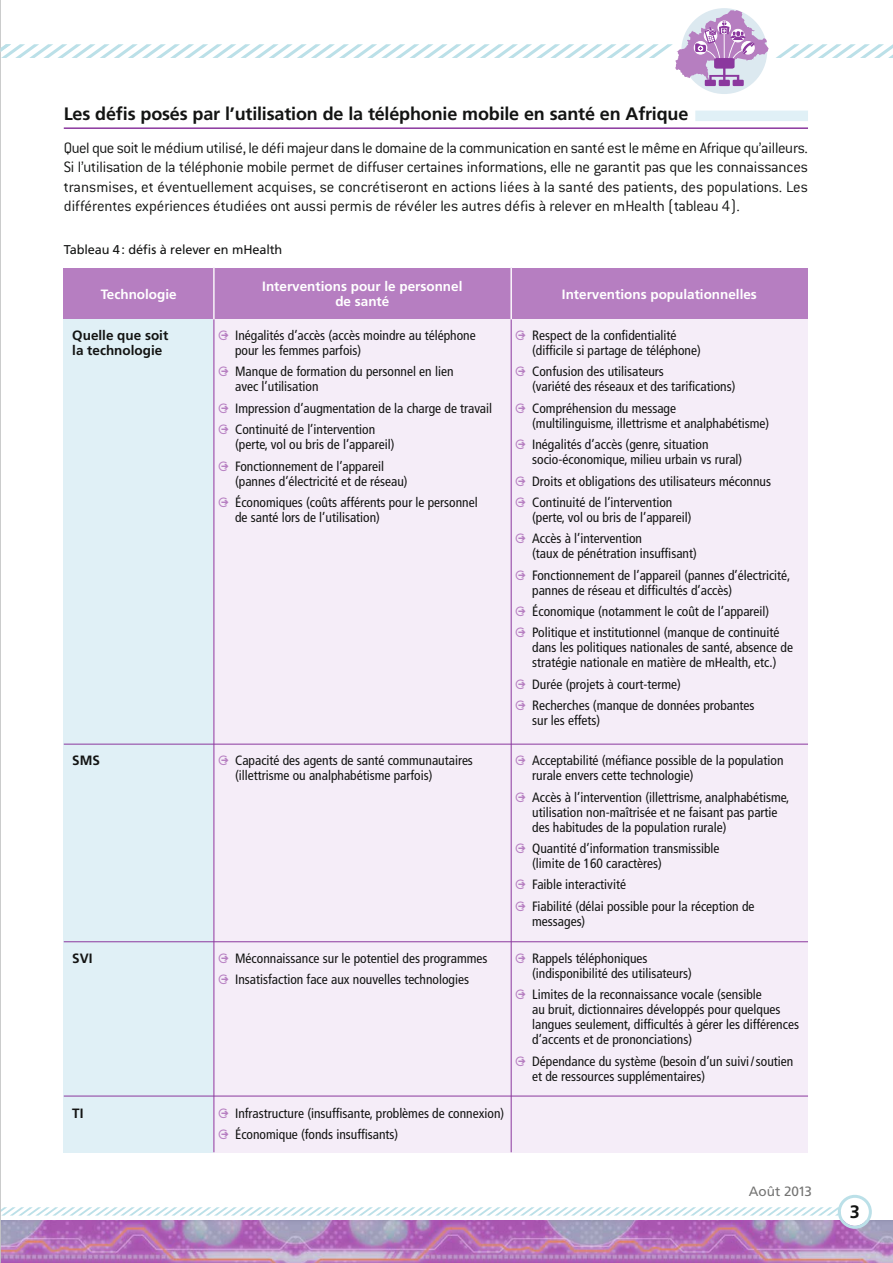
<style>
.page{position:relative;width:893px;height:1263px;background:#fff}
.page>*{position:absolute;margin:0;border:0;box-sizing:border-box;transform-origin:0 0}
.t1{font:700 18px "Frutiger";letter-spacing:-.01em;color:#131413}
.t2{font:300 16.5px/19.5px "Conduit ITC";letter-spacing:-.01em;color:#131413;text-align:justify}
.t3{font:condensed 13.5px/15px "Frutiger";color:#131413}
.t4{font:700 13.5px/15px "Frutiger";color:#fff;text-align:center}
.t5{font:700 13.5px/15px "Frutiger";color:#131413}
.t6{font:13.5px "Frutiger";color:#747473}
.t7{font:12.75px "Frutiger";letter-spacing:-.01em;color:#131413}
.s1{font-family:"Bundesbahn Pi Three";font-stretch:normal;color:#b67ec1}
</style>
<div class="page">
<img style="left:1px;top:1220px;width:891px;height:43px">
<div style="left:695px;top:111px;width:113px;height:10px;background:#e0f0f6"></div>
<hr style="left:64px;top:127px;width:744px;height:2px;background:#8b389e">
<svg style="left:1px;top:1195px;width:871px;height:34px"></svg>
<div style="left:681px;top:8px;width:86px;height:86px;background:#dce9f0;border-radius:50%"></div>
<svg style="left:1px;top:10px;width:767px;height:76px"></svg>
<svg style="left:776px;top:44px;width:116px;height:14px"></svg>
<hr style="left:0;top:0;width:1px;height:1263px;background:#cecfcf">
<div style="left:64px;top:268px;width:150px;height:51px;background:#b67ec1"></div>
<div style="left:214px;top:268px;width:297px;height:51px;background:#b67ec1"></div>
<div style="left:511px;top:268px;width:297px;height:51px;background:#b67ec1"></div>
<div style="left:64px;top:319px;width:150px;height:426px;background:#e0f0f6"></div>
<div style="left:214px;top:319px;width:297px;height:426px;background:#f5edf8"></div>
<div style="left:511px;top:319px;width:297px;height:426px;background:#f5edf8"></div>
<div style="left:64px;top:745px;width:150px;height:197px;background:#e0f0f6"></div>
<div style="left:214px;top:745px;width:297px;height:197px;background:#f5edf8"></div>
<div style="left:511px;top:745px;width:297px;height:197px;background:#f5edf8"></div>
<div style="left:64px;top:942px;width:150px;height:155px;background:#e0f0f6"></div>
<div style="left:214px;top:942px;width:297px;height:155px;background:#f5edf8"></div>
<div style="left:511px;top:942px;width:297px;height:155px;background:#f5edf8"></div>
<div style="left:64px;top:1097px;width:150px;height:55px;background:#e0f0f6"></div>
<div style="left:214px;top:1097px;width:297px;height:55px;background:#f5edf8"></div>
<div style="left:511px;top:1097px;width:297px;height:55px;background:#f5edf8"></div>
<hr style="left:64px;top:744px;width:744px;height:1px;background:#8b389e">
<hr style="left:64px;top:941px;width:744px;height:1px;background:#8b389e">
<hr style="left:64px;top:1096px;width:744px;height:1px;background:#8b389e">
<hr style="left:213px;top:268px;width:1px;height:884px;background:#8b389e">
<hr style="left:213px;top:268px;width:2px;height:51px;background:#fff">
<hr style="left:511px;top:268px;width:1px;height:884px;background:#8b389e">
<hr style="left:510px;top:268px;width:2px;height:51px;background:#fff">
<h1 class="t1" style="left:64px;top:106px;width:626px">Les défis posés par l’utilisation de la téléphonie mobile en santé en Afrique</h1>
<p class="t2" style="left:64px;top:140px;width:746px">Quel que soit le médium utilisé, le défi majeur dans le domaine de la communication en santé est le même en Afrique qu’ailleurs.<br>Si l’utilisation de la téléphonie mobile permet de diffuser certaines informations, elle ne garantit pas que les connaissances transmises, et éventuellement acquises, se concrétiseront en actions liées à la santé des patients, des populations. Les différentes expériences étudiées ont aussi permis de révéler les autres défis à relever en mHealth (tableau 4).</p>
<p class="t7" style="left:64px;top:244px;width:220px">Tableau 4: défis à relever en mHealth</p>
<p class="t4" style="left:101px;top:288px;width:77px">Technologie</p>
<p class="t4" style="left:262px;top:280px;width:202px">Interventions pour le personnel de santé</p>
<p class="t4" style="left:562px;top:288px;width:196px">Interventions populationnelles</p>
<p class="t5" style="left:72px;top:329px;width:97px">Quelle que soit la technologie</p>
<p class="t3" style="left:235px;top:329px;width:242px;text-indent:-17px"><span class="s1">-</span> Inégalités d’accès (accès moindre au téléphone pour les femmes parfois)</p>
<p class="t3" style="left:235px;top:365px;width:220px;text-indent:-17px"><span class="s1">-</span> Manque de formation du personnel en lien avec l’utilisation</p>
<p class="t3" style="left:218px;top:402px;width:276px"><span class="s1">-</span> Impression d’augmentation de la charge de travail</p>
<p class="t3" style="left:235px;top:423px;width:161px;text-indent:-17px"><span class="s1">-</span> Continuité de l’intervention (perte, vol ou bris de l’appareil)</p>
<p class="t3" style="left:235px;top:459px;width:174px;text-indent:-17px"><span class="s1">-</span> Fonctionnement de l’appareil (pannes d’électricité et de réseau)</p>
<p class="t3" style="left:235px;top:496px;width:244px;text-indent:-17px"><span class="s1">-</span> Économiques (coûts afférents pour le personnel de santé lors de l’utilisation)</p>
<p class="t3" style="left:532px;top:329px;width:170px;text-indent:-17px"><span class="s1">-</span> Respect de la confidentialité (difficile si partage de téléphone)</p>
<p class="t3" style="left:532px;top:365px;width:205px;text-indent:-17px"><span class="s1">-</span> Confusion des utilisateurs<br>(variété des réseaux et des tarifications)</p>
<p class="t3" style="left:532px;top:402px;width:239px;text-indent:-17px"><span class="s1">-</span> Compréhension du message<br>(multilinguisme, illettrisme et analphabétisme)</p>
<p class="t3" style="left:532px;top:438px;width:212px;text-indent:-17px"><span class="s1">-</span> Inégalités d’accès (genre, situation socio-économique, milieu urbain vs rural)</p>
<p class="t3" style="left:515px;top:474px;width:257px"><span class="s1">-</span> Droits et obligations des utilisateurs méconnus</p>
<p class="t3" style="left:532px;top:496px;width:161px;text-indent:-17px"><span class="s1">-</span> Continuité de l’intervention (perte, vol ou bris de l’appareil)</p>
<p class="t3" style="left:532px;top:532px;width:166px;text-indent:-17px"><span class="s1">-</span> Accès à l’intervention<br>(taux de pénétration insuffisant)</p>
<p class="t3" style="left:532px;top:569px;width:260px;text-indent:-17px"><span class="s1">-</span> Fonctionnement de l’appareil (pannes d’électricité, pannes de réseau et difficultés d’accès)</p>
<p class="t3" style="left:515px;top:605px;width:256px"><span class="s1">-</span> Économique (notamment le coût de l’appareil)</p>
<p class="t3" style="left:532px;top:626px;width:262px;text-indent:-17px"><span class="s1">-</span> Politique et institutionnel (manque de continuité dans les politiques nationales de santé, absence de stratégie nationale en matière de mHealth, etc.)</p>
<p class="t3" style="left:515px;top:678px;width:167px"><span class="s1">-</span> Durée (projets à court-terme)</p>
<p class="t3" style="left:532px;top:699px;width:224px;text-indent:-17px"><span class="s1">-</span> Recherches (manque de données probantes sur les effets)</p>
<p class="t5" style="left:72px;top:754px;width:29px">SMS</p>
<p class="t3" style="left:235px;top:754px;width:239px;text-indent:-17px"><span class="s1">-</span> Capacité des agents de santé communautaires (illettrisme ou analphabétisme parfois)</p>
<p class="t3" style="left:532px;top:754px;width:253px;text-indent:-17px"><span class="s1">-</span> Acceptabilité (méfiance possible de la population rurale envers cette technologie)</p>
<p class="t3" style="left:532px;top:791px;width:259px;text-indent:-17px"><span class="s1">-</span> Accès à l’intervention (illettrisme, analphabétisme, utilisation non-maîtrisée et ne faisant pas partie des habitudes de la population rurale)</p>
<p class="t3" style="left:532px;top:842px;width:189px;text-indent:-17px"><span class="s1">-</span> Quantité d’information transmissible (limite de 160 caractères)</p>
<p class="t3" style="left:515px;top:878px;width:112px"><span class="s1">-</span> Faible interactivité</p>
<p class="t3" style="left:532px;top:900px;width:224px;text-indent:-17px"><span class="s1">-</span> Fiabilité (délai possible pour la réception de messages)</p>
<p class="t5" style="left:72px;top:952px;width:22px">SVI</p>
<p class="t3" style="left:218px;top:952px;width:271px"><span class="s1">-</span> Méconnaissance sur le potentiel des programmes</p>
<p class="t3" style="left:218px;top:973px;width:252px"><span class="s1">-</span> Insatisfaction face aux nouvelles technologies</p>
<p class="t3" style="left:532px;top:952px;width:161px;text-indent:-17px"><span class="s1">-</span> Rappels téléphoniques (indisponibilité des utilisateurs)</p>
<p class="t3" style="left:532px;top:988px;width:268px;text-indent:-17px"><span class="s1">-</span> Limites de la reconnaissance vocale (sensible<br>au bruit, dictionnaires développés pour quelques langues seulement, difficultés à gérer les différences d’accents et de prononciations)</p>
<p class="t3" style="left:532px;top:1055px;width:263px;text-indent:-17px"><span class="s1">-</span> Dépendance du système (besoin d’un suivi / soutien et de ressources supplémentaires)</p>
<p class="t5" style="left:72px;top:1106px;width:13px">TI</p>
<p class="t3" style="left:218px;top:1106px;width:288px"><span class="s1">-</span> Infrastructure (insuffisante, problèmes de connexion)</p>
<p class="t3" style="left:218px;top:1128px;width:182px"><span class="s1">-</span> Économique (fonds insuffisants)</p>
<p class="t6" style="left:749px;top:1186px;width:65px">Août 2013</p>
<h1 class="t1" style="left:850px;top:1204px;width:12px">3</h1>
</div>
